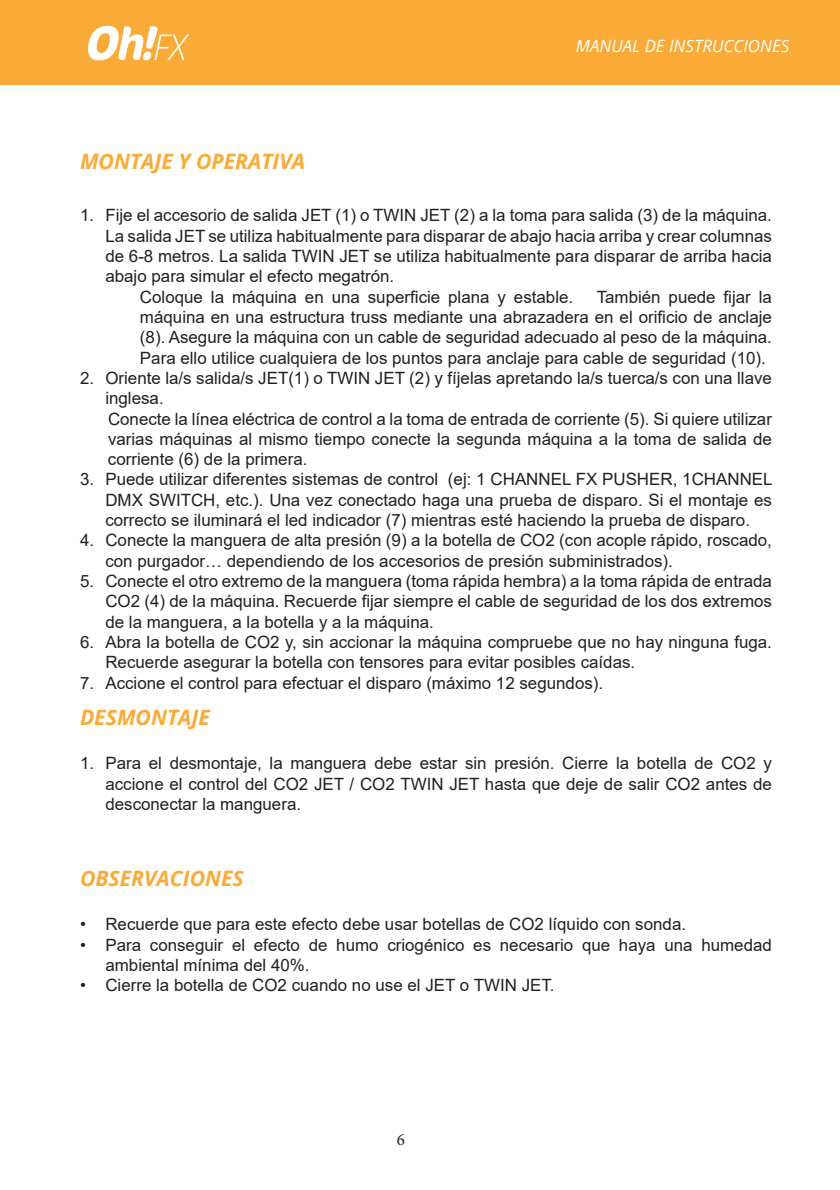
<style>
.page{position:relative;width:840px;height:1190px;background:#fff}
.page>*{position:absolute;margin:0;border:0;box-sizing:border-box;transform-origin:0 0}
.t1{font:italic 700 21.2px "Open Sans";color:#faaa36}
.t2{font:17px/20.4px "Arial";color:#231f20;text-align:justify}
.t3{font:italic 17px "Open Sans";color:#fff}
.t4{font:17px "Minion Pro";color:#231f20}
</style>
<div class="page">
<div style="left:0;top:1px;width:840px;height:84px;background:#faaa36"></div>
<img style="left:87px;top:25px;width:102px;height:36px">
<p class="t3" style="left:576px;top:34px;width:215px">MANUAL DE INSTRUCCIONES</p>
<p class="t1" style="left:80px;top:147px;width:227px">MONTAJE Y OPERATIVA</p>
<p class="t2" style="left:105px;top:205px;width:668px;text-indent:-25px">1. Fije el accesorio de salida JET (1) o TWIN JET (2) a la toma para salida (3) de la máquina.<br>La salida JET se utiliza habitualmente para disparar de abajo hacia arriba y crear columnas de 6-8 metros. La salida TWIN JET se utiliza habitualmente para disparar de arriba hacia abajo para simular el efecto megatrón.</p>
<p class="t2" style="left:140px;top:286px;width:435px">Coloque la máquina en una superficie plana y estable.</p>
<p class="t2" style="left:140px;top:286px;width:633px;text-indent:457px">También puede fijar la máquina en una estructura truss mediante una abrazadera en el orificio de anclaje (8). Asegure la máquina con un cable de seguridad adecuado al peso de la máquina.<br>Para ello utilice cualquiera de los puntos para anclaje para cable de seguridad (10).</p>
<p class="t2" style="left:105px;top:368px;width:668px;text-indent:-25px">2. Oriente la/s salida/s JET(1) o TWIN JET (2) y fíjelas apretando la/s tuerca/s con una llave inglesa.</p>
<p class="t2" style="left:108px;top:408px;width:666px">Conecte la línea eléctrica de control a la toma de entrada de corriente (5). Si quiere utilizar varias máquinas al mismo tiempo conecte la segunda máquina a la toma de salida de corriente (6) de la primera.</p>
<p class="t2" style="left:105px;top:469px;width:669px;text-indent:-25px">3. Puede utilizar diferentes sistemas de control (ej: 1 CHANNEL FX PUSHER, 1CHANNEL DMX SWITCH, etc.). Una vez conectado haga una prueba de disparo. Si el montaje es correcto se iluminará el led indicador (7) mientras esté haciendo la prueba de disparo.</p>
<p class="t2" style="left:105px;top:530px;width:668px;text-indent:-25px">4. Conecte la manguera de alta presión (9) a la botella de CO2 (con acople rápido, roscado, con purgador… dependiendo de los accesorios de presión subministrados).</p>
<p class="t2" style="left:105px;top:571px;width:668px;text-indent:-25px">5. Conecte el otro extremo de la manguera (toma rápida hembra) a la toma rápida de entrada CO2 (4) de la máquina. Recuerde fijar siempre el cable de seguridad de los dos extremos de la manguera, a la botella y a la máquina.</p>
<p class="t2" style="left:105px;top:632px;width:668px;text-indent:-25px">6. Abra la botella de CO2 y, sin accionar la máquina compruebe que no hay ninguna fuga.<br>Recuerde asegurar la botella con tensores para evitar posibles caídas.</p>
<p class="t2" style="left:80px;top:672px;width:525px">7. Accione el control para efectuar el disparo (máximo 12 segundos).</p>
<p class="t1" style="left:80px;top:703px;width:132px">DESMONTAJE</p>
<p class="t2" style="left:105px;top:753px;width:668px;text-indent:-25px">1. Para el desmontaje, la manguera debe estar sin presión. Cierre la botella de CO2 y accione el control del CO2 JET / CO2 TWIN JET hasta que deje de salir CO2 antes de desconectar la manguera.</p>
<p class="t1" style="left:80px;top:864px;width:165px">OBSERVACIONES</p>
<p class="t2" style="left:80px;top:914px;width:608px">• Recuerde que para este efecto debe usar botellas de CO2 líquido con sonda.</p>
<p class="t2" style="left:105px;top:934px;width:668px;text-indent:-25px">• Para conseguir el efecto de humo criogénico es necesario que haya una humedad ambiental mínima del 40%.</p>
<p class="t2" style="left:80px;top:975px;width:476px">• Cierre la botella de CO2 cuando no use el JET o TWIN JET.</p>
<p class="t4" style="left:397px;top:1128px;width:10px">6</p>
</div>
